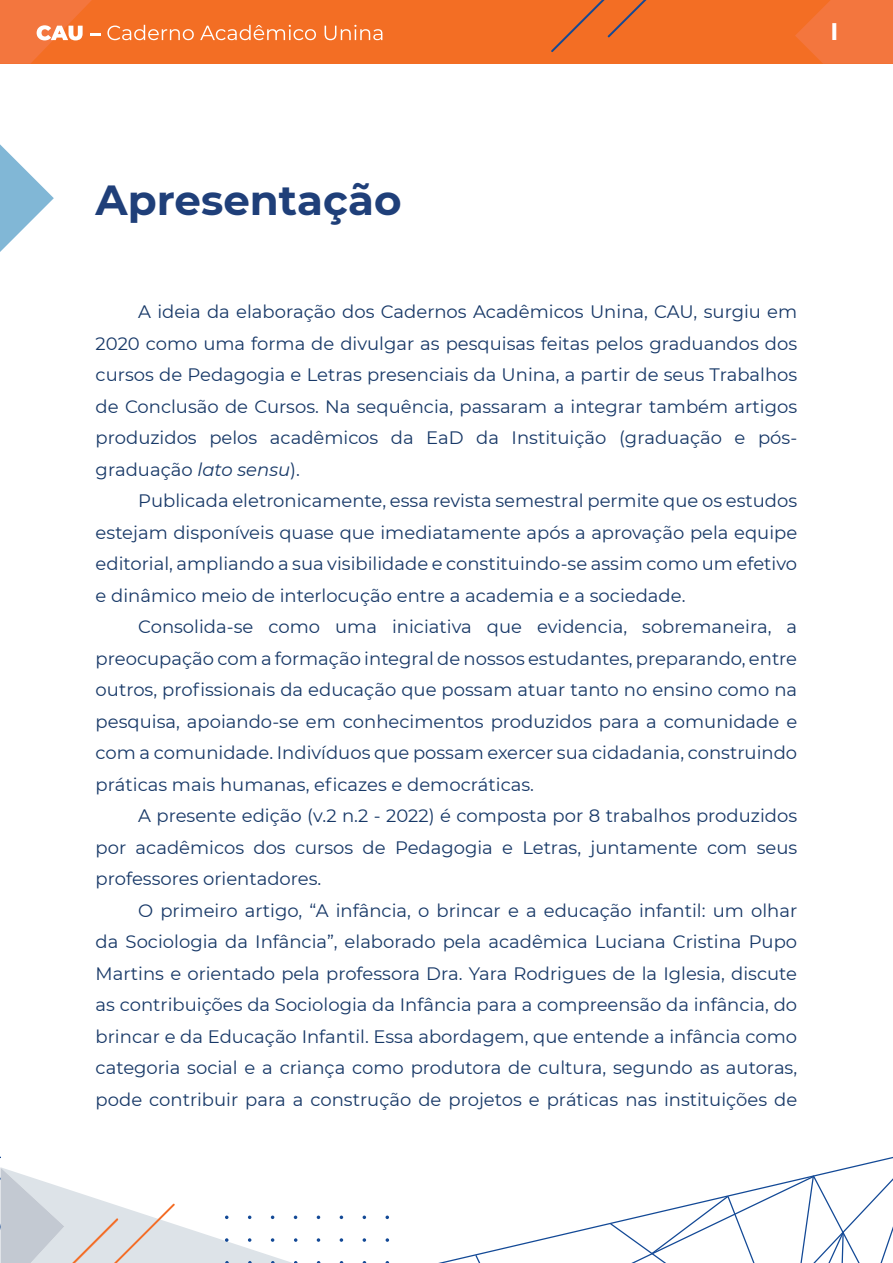
<style>
.page{position:relative;width:893px;height:1263px;background:#fff}
.page>*{position:absolute;margin:0;border:0;box-sizing:border-box;transform-origin:0 0}
.t1{font:700 42px "Montserrat";color:#1f3f79}
.t2{font:700 24px "Montserrat";color:#fff}
.t3{font:18px/31.5px "Montserrat";color:#173867;text-align:justify}
.s1{font-style:italic}
</style>
<div class="page">
<div style="left:0;top:0;width:893px;height:64px;background:#f36e24"></div>
<svg style="left:795px;top:0;width:98px;height:64px"></svg>
<svg style="left:0;top:0;width:100px;height:64px"></svg>
<svg style="left:107px;top:25px;width:87px;height:15px"></svg>
<svg style="left:200px;top:25px;width:116px;height:15px"></svg>
<svg style="left:325px;top:25px;width:57px;height:15px"></svg>
<svg style="left:551px;top:0;width:96px;height:52px"></svg>
<svg style="left:438px;top:1156px;width:455px;height:107px"></svg>
<svg style="left:475px;top:1255px;width:5px;height:8px"></svg>
<svg style="left:610px;top:1175px;width:283px;height:88px"></svg>
<svg style="left:317px;top:1215px;width:3px;height:4px"></svg>
<svg style="left:340px;top:1215px;width:3px;height:4px"></svg>
<svg style="left:363px;top:1215px;width:3px;height:4px"></svg>
<svg style="left:385px;top:1215px;width:4px;height:4px"></svg>
<svg style="left:317px;top:1238px;width:3px;height:4px"></svg>
<svg style="left:340px;top:1238px;width:3px;height:4px"></svg>
<svg style="left:363px;top:1238px;width:3px;height:4px"></svg>
<svg style="left:386px;top:1238px;width:3px;height:4px"></svg>
<svg style="left:0;top:1156px;width:297px;height:107px"></svg>
<svg style="left:0;top:144px;width:54px;height:108px"></svg>
<h2 class="t2" style="left:830px;top:14px;width:9px">I</h2>
<h1 class="t1" style="left:96px;top:170px;width:308px">Apresentação</h1>
<p class="t3" style="left:96px;top:296px;width:703px;text-indent:43px">A ideia da elaboração dos Cadernos Acadêmicos Unina, CAU, surgiu em 2020 como uma forma de divulgar as pesquisas feitas pelos graduandos dos cursos de Pedagogia e Letras presenciais da Unina, a partir de seus Trabalhos de Conclusão de Cursos. Na sequência, passaram a integrar também artigos produzidos pelos acadêmicos da EaD da Instituição (graduação e pós&shy;graduação <span class="s1">lato sensu</span>).</p>
<p class="t3" style="left:96px;top:485px;width:703px;text-indent:43px">Publicada eletronicamente, essa revista semestral permite que os estudos estejam disponíveis quase que imediatamente após a aprovação pela equipe editorial, ampliando a sua visibilidade e constituindo-se assim como um efetivo e dinâmico meio de interlocução entre a academia e a sociedade.</p>
<p class="t3" style="left:96px;top:611px;width:703px;text-indent:43px">Consolida-se como uma iniciativa que evidencia, sobremaneira, a preocupação com a formação integral de nossos estudantes, preparando, entre outros, profissionais da educação que possam atuar tanto no ensino como na pesquisa, apoiando-se em conhecimentos produzidos para a comunidade e com a comunidade. Indivíduos que possam exercer sua cidadania, construindo práticas mais humanas, eficazes e democráticas.</p>
<p class="t3" style="left:96px;top:800px;width:703px;text-indent:43px">A presente edição (v.2 n.2 - 2022) é composta por 8 trabalhos produzidos por acadêmicos dos cursos de Pedagogia e Letras, juntamente com seus professores orientadores.</p>
<p class="t3" style="left:96px;top:894px;width:703px;text-indent:43px">O primeiro artigo, “A infância, o brincar e a educação infantil: um olhar da Sociologia da Infância”, elaborado pela acadêmica Luciana Cristina Pupo Martins e orientado pela professora Dra. Yara Rodrigues de la Iglesia, discute as contribuições da Sociologia da Infância para a compreensão da infância, do brincar e da Educação Infantil. Essa abordagem, que entende a infância como categoria social e a criança como produtora de cultura, segundo as autoras, pode contribuir para a construção de projetos e práticas nas instituições de</p>
</div>
